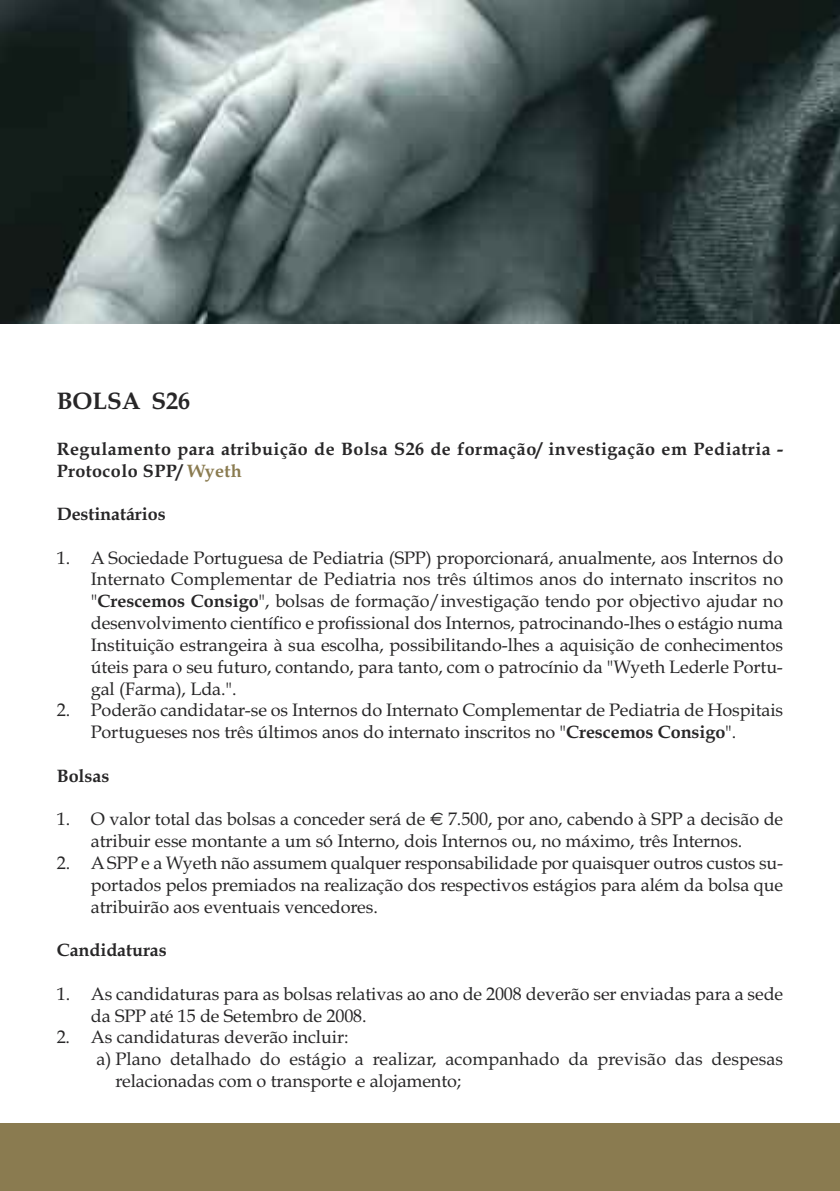
<style>
.page{position:relative;width:840px;height:1191px;background:#fff}
.page>*{position:absolute;margin:0;border:0;box-sizing:border-box;transform-origin:0 0}
.t1{font:700 24px "Book Antiqua";letter-spacing:-.005em;color:#272627}
.t2{font:18px/21.8px "Book Antiqua";letter-spacing:-.005em;color:#272627;text-align:justify}
.t3{font:700 18px/21.6px "Book Antiqua";letter-spacing:.025em;color:#272627}
.t4{font:700 18px "Book Antiqua";letter-spacing:-.005em;color:#272627}
.s1{color:#8a7b50}
.s2{font-weight:700}
.s3{font-family:"Euro Sans"}
</style>
<div class="page">
<img style="left:0;top:0;width:839px;height:323px">
<div style="left:0;top:1123px;width:839px;height:68px;background:#8a7b50"></div>
<h1 class="t1" style="left:57px;top:386px;width:135px">BOLSA S26</h1>
<p class="t3" style="left:57px;top:438px;width:727px">Regulamento para atribuição de Bolsa S26 de formação/ investigação em Pediatria -<br>Protocolo SPP/ <span class="s1">Wyeth</span></p>
<p class="t4" style="left:57px;top:503px;width:110px">Destinatários</p>
<p class="t2" style="left:91px;top:546px;width:693px;text-indent:-34px">1. A Sociedade Portuguesa de Pediatria (SPP) proporcionará, anualmente, aos Internos do Internato Complementar de Pediatria nos três últimos anos do internato inscritos no "<span class="s2">Crescemos Consigo</span>", bolsas de formação/investigação tendo por objectivo ajudar no desenvolvimento científico e profissional dos Internos, patrocinando-lhes o estágio numa Instituição estrangeira à sua escolha, possibilitando-lhes a aquisição de conhecimentos úteis para o seu futuro, contando, para tanto, com o patrocínio da "Wyeth Lederle Portu&shy;gal (Farma), Lda.".</p>
<p class="t2" style="left:91px;top:699px;width:693px;text-indent:-34px">2. Poderão candidatar-se os Internos do Internato Complementar de Pediatria de Hospitais<br>Portugueses nos três últimos anos do internato inscritos no "<span class="s2">Crescemos Consigo</span>".</p>
<p class="t3" style="left:57px;top:764px;width:54px">Bolsas</p>
<p class="t2" style="left:57px;top:808px;width:727px;text-align:center">1. O valor total das bolsas a conceder será de <span class="s3">€</span> 7.500, por ano, cabendo à SPP a decisão de atribuir esse montante a um só Interno, dois Internos ou, no máximo, três Internos.</p>
<p class="t2" style="left:91px;top:852px;width:693px;text-indent:-34px">2. ASPP e a Wyeth não assumem qualquer responsabilidade por quaisquer outros custos su&shy;portados pelos premiados na realização dos respectivos estágios para além da bolsa que atribuirão aos eventuais vencedores.</p>
<p class="t4" style="left:57px;top:939px;width:111px">Candidaturas</p>
<p class="t2" style="left:91px;top:982px;width:693px;text-indent:-34px">1. As candidaturas para as bolsas relativas ao ano de 2008 deverão ser enviadas para a sede da SPP até 15 de Setembro de 2008.</p>
<p class="t2" style="left:57px;top:1026px;width:293px">2. As candidaturas deverão incluir:</p>
<p class="t2" style="left:96px;top:1048px;width:687px">a) Plano detalhado do estágio a realizar, acompanhado da previsão das despesas</p>
<p class="t2" style="left:115px;top:1070px;width:347px">relacionadas com o transporte e alojamento;</p>
</div>
